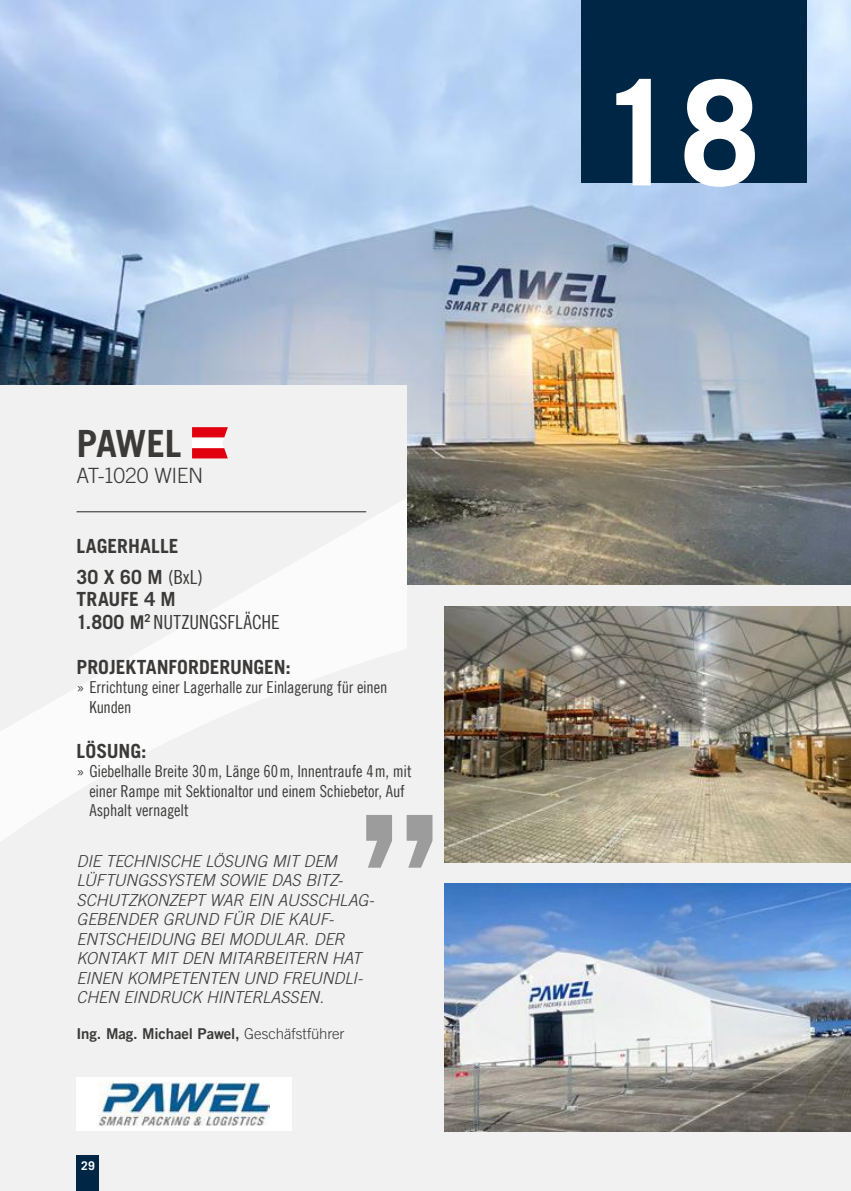
<style>
.page{position:relative;width:851px;height:1191px;background:#fff}
.page>*{position:absolute;margin:0;border:0;box-sizing:border-box;transform-origin:0 0}
.t1{font:700 145.5px "Trade Gothic LT Com";color:#fff}
.t2{font:700 37.5px "Trade Gothic LT Com";letter-spacing:-.025em;color:#3b3a39}
.t3{font:300 21px "Trade Gothic LT Com";letter-spacing:-.015em;color:#3b3a39}
.t4{font:700 19.5px/31px "Trade Gothic LT Com";color:#3b3a39}
.t5{font:19.5px "Trade Gothic LT Com Cn 18";color:#3b3a39}
.t6{font:italic 300 16.5px/19.5px "Trade Gothic LT Com";letter-spacing:-.015em;color:#3b3a39}
.t7{font:16.5px/19.5px "Trade Gothic LT Com Cn 18";letter-spacing:-.01em;color:#3b3a39}
.t8{font:15px "Trade Gothic LT Com Bd 2";letter-spacing:-.01em;color:#3b3a39}
.t9{font:700 12px "Trade Gothic LT Com";color:#fff}
.s1{font-family:"Trade Gothic LT Com Cn 18";font-weight:400}
.s2{font-family:"Trade Gothic LT Com";font-weight:700}
.s3{font-family:"Trade Gothic LT Com";font-weight:700;font-size:18.9px}
.s4{font-family:"Trade Gothic LT Com";font-weight:300}
</style>
<div class="page">
<div style="left:0;top:0;width:850px;height:1191px;background:#f1f1f1"></div>
<img style="left:0;top:0;width:850px;height:585px">
<img style="left:444px;top:606px;width:406px;height:256px">
<img style="left:444px;top:884px;width:406px;height:247px">
<svg style="left:0;top:385px;width:406px;height:483px"></svg>
<div style="left:77px;top:1076px;width:215px;height:54px;background:#fff"></div>
<img style="left:99px;top:1082px;width:171px;height:43px">
<hr style="left:77px;top:511px;width:289px;height:1px;background:#3b3a39">
<svg style="left:192px;top:427px;width:36px;height:31px"></svg>
<svg style="left:366px;top:815px;width:66px;height:52px"></svg>
<div style="left:581px;top:0;width:225px;height:183px;background:#002646"></div>
<div style="left:77px;top:1155px;width:22px;height:36px;background:#002646"></div>
<h2 class="t2" style="left:77px;top:420px;width:106px">PAWEL</h2>
<p class="t3" style="left:77px;top:462px;width:128px">AT-1020 WIEN</p>
<p class="t4" style="left:77px;top:530px;width:128px">LAGERHALLE<br>30 X 60 M <span class="s1">(BxL)</span></p>
<p class="t4" style="left:77px;top:583px;width:101px">TRAUFE 4 M</p>
<p class="t5" style="left:77px;top:610px;width:205px"><span class="s2">1.800</span> <span class="s3">M</span><sup>2</sup> NUTZUNGSFLÄCHE</p>
<p class="t4" style="left:77px;top:651px;width:216px">PROJEKTANFORDERUNGEN:</p>
<p class="t7" style="left:89px;top:677px;width:299px;text-indent:-13px"><span class="s4">»</span> Errichtung einer Lagerhalle zur Einlagerung für einen<br>Kunden</p>
<p class="t4" style="left:77px;top:735px;width:71px">LÖSUNG:</p>
<p class="t7" style="left:89px;top:761px;width:324px;text-indent:-13px"><span class="s4">»</span> Giebelhalle Breite 30m, Länge 60m, Innentraufe 4m, mit einer Rampe mit Sektionaltor und einem Schiebetor, Auf<br>Asphalt vernagelt</p>
<p class="t6" style="left:77px;top:850px;width:299px">DIE TECHNISCHE LÖSUNG MIT DEM<br>LÜFTUNGSSYSTEM SOWIE DAS BITZ-<br>SCHUTZKONZEPT WAR EIN AUSSCHLAG-<br>GEBENDER GRUND FÜR DIE KAUF-<br>ENTSCHEIDUNG BEI MODULAR. DER<br>KONTAKT MIT DEN MITARBEITERN HAT<br>EINEN KOMPETENTEN UND FREUNDLI-<br>CHEN EINDRUCK HINTERLASSEN.</p>
<p class="t8" style="left:77px;top:1024px;width:269px">Ing. Mag. Michael Pawel, <span class="s4">Geschäfstführer</span></p>
<p class="t9" style="left:81px;top:1158px;width:15px">29</p>
<h1 class="t1" style="left:598px;top:44px;width:163px">18</h1>
</div>
